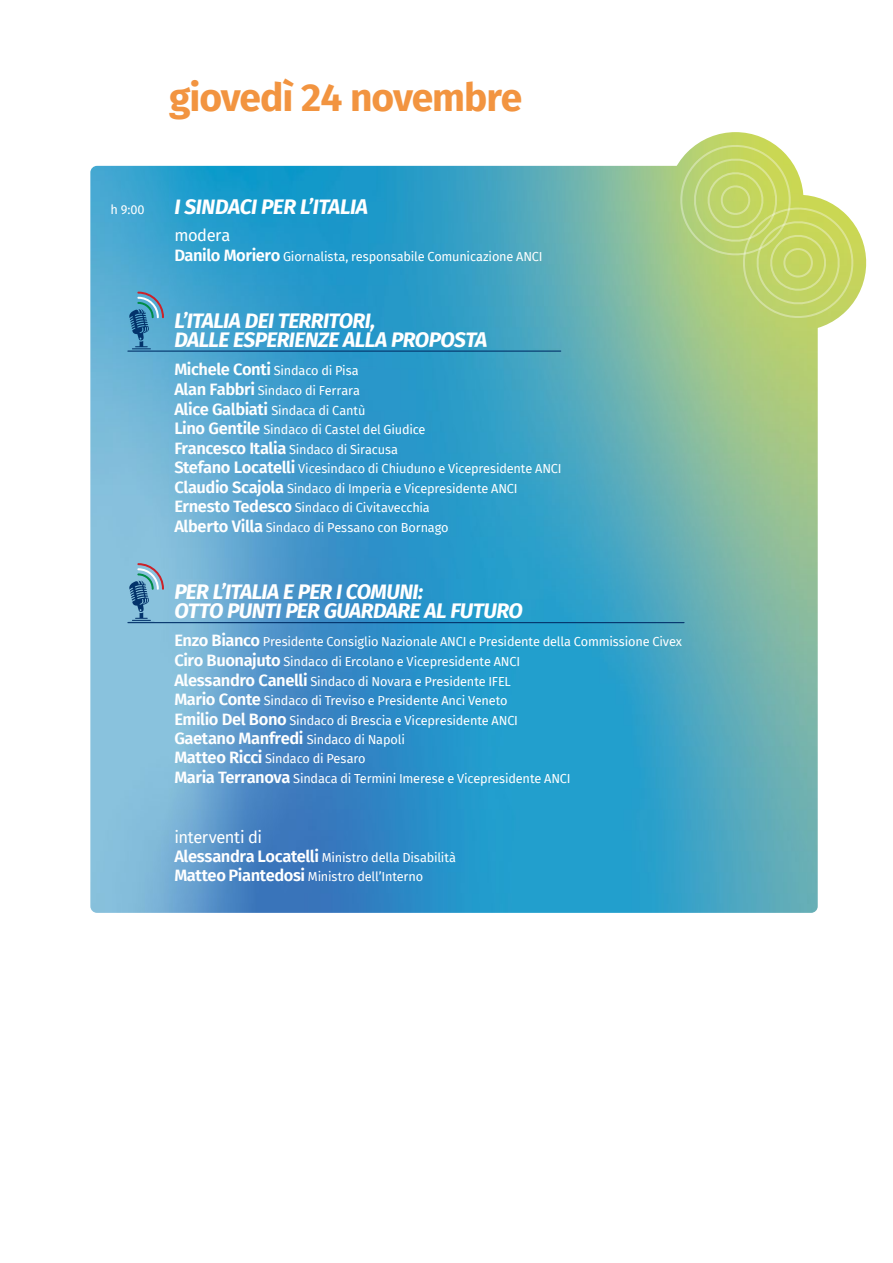
<style>
.page{position:relative;width:893px;height:1263px;background:#fff}
.page>*{position:absolute;margin:0;border:0;box-sizing:border-box;transform-origin:0 0}
.t1{font:700 39px "Fira Sans";letter-spacing:-.025em;color:#f29440}
.t2{font:italic 700 21px/19.2px "Fira Sans";letter-spacing:-.025em;color:#fff}
.t3{font:600 16.5px "Fira Sans";letter-spacing:-.02em;color:#fff}
.t4{font:16.5px "Fira Sans";letter-spacing:-.025em;color:#fff}
.t5{font:12.75px/19.5px "Fira Sans";letter-spacing:-.015em;color:#fff}
.s1{font-weight:600;font-size:16.5px}
.s2{font-weight:400;font-size:12.75px}
</style>
<div class="page">
<img style="left:90px;top:166px;width:728px;height:747px">
<img style="left:723px;top:234px;width:144px;height:103px">
<img style="left:661px;top:132px;width:102px;height:143px">
<svg style="left:676px;top:138px;width:184px;height:181px;background:#c8da83"></svg>
<svg style="left:128px;top:292px;width:36px;height:58px;background:#5295b9"></svg>
<svg style="left:128px;top:563px;width:36px;height:58px;background:#75a4c0"></svg>
<hr style="left:128px;top:351px;width:433px;height:1px;background:#03336b">
<hr style="left:128px;top:622px;width:556px;height:1px;background:#03336b">
<h1 class="t1" style="left:169px;top:64px;width:355px">giovedì 24 novembre</h1>
<p class="t5" style="left:111px;top:199px;width:36px">h 9:00</p>
<h2 class="t2" style="left:174px;top:195px;width:195px">I SINDACI PER L’ITALIA</h2>
<p class="t4" style="left:174px;top:223px;width:58px">modera</p>
<p class="t5" style="left:174px;top:246px;width:370px"><span class="s1">Danilo Moriero</span> Giornalista, responsabile Comunicazione ANCI</p>
<h2 class="t2" style="left:174px;top:310px;width:314px">L’ITALIA DEI TERRITORI,<br>DALLE ESPERIENZE ALLA PROPOSTA</h2>
<p class="t5" style="left:174px;top:361px;width:389px"><span class="s1">Michele Conti</span> Sindaco di Pisa<br><span class="s1">Alan Fabbri</span> Sindaco di Ferrara<br><span class="s1">Alice Galbiati</span> Sindaca di Cantù<br><span class="s1">Lino Gentile</span> Sindaco di Castel del Giudice<br><span class="s1">Francesco Italia</span> Sindaco di Siracusa<br><span class="s1">Stefano Locatelli</span> Vicesindaco di Chiuduno e Vicepresidente ANCI <span class="s1">Claudio Scajola</span> Sindaco di Imperia e Vicepresidente ANCI <span class="s1">Ernesto Tedesco</span> Sindaco di Civitavecchia<br><span class="s1">Alberto Villa</span> Sindaco di Pessano con Bornago</p>
<h2 class="t2" style="left:174px;top:581px;width:350px">PER L’ITALIA E PER I COMUNI:<br>OTTO PUNTI PER GUARDARE AL FUTURO</h2>
<p class="t5" style="left:174px;top:632px;width:509px"><span class="s1">Enzo Bianco</span> Presidente Consiglio Nazionale ANCI e Presidente della Commissione Civex <span class="s1">Ciro Buonajuto</span> Sindaco di Ercolano e Vicepresidente ANCI<br><span class="s1">Alessandro Canelli</span> Sindaco di Novara e Presidente IFEL<br><span class="s1">Mario Conte</span> Sindaco di Treviso e Presidente Anci Veneto<br><span class="s1">Emilio Del Bono</span> Sindaco di Brescia e Vicepresidente ANCI</p>
<p class="t3" style="left:174px;top:724px;width:232px">Gaetano Manfredi <span class="s2">Sindaco di Napoli</span></p>
<p class="t5" style="left:174px;top:749px;width:398px"><span class="s1">Matteo Ricci</span> Sindaco di Pesaro<br><span class="s1">Maria Terranova</span> Sindaca di Termini Imerese e Vicepresidente ANCI</p>
<p class="t4" style="left:174px;top:824px;width:89px">interventi di</p>
<p class="t5" style="left:174px;top:848px;width:283px"><span class="s1">Alessandra Locatelli</span> Ministro della Disabilità<br><span class="s1">Matteo Piantedosi</span> Ministro dell’Interno</p>
</div>
